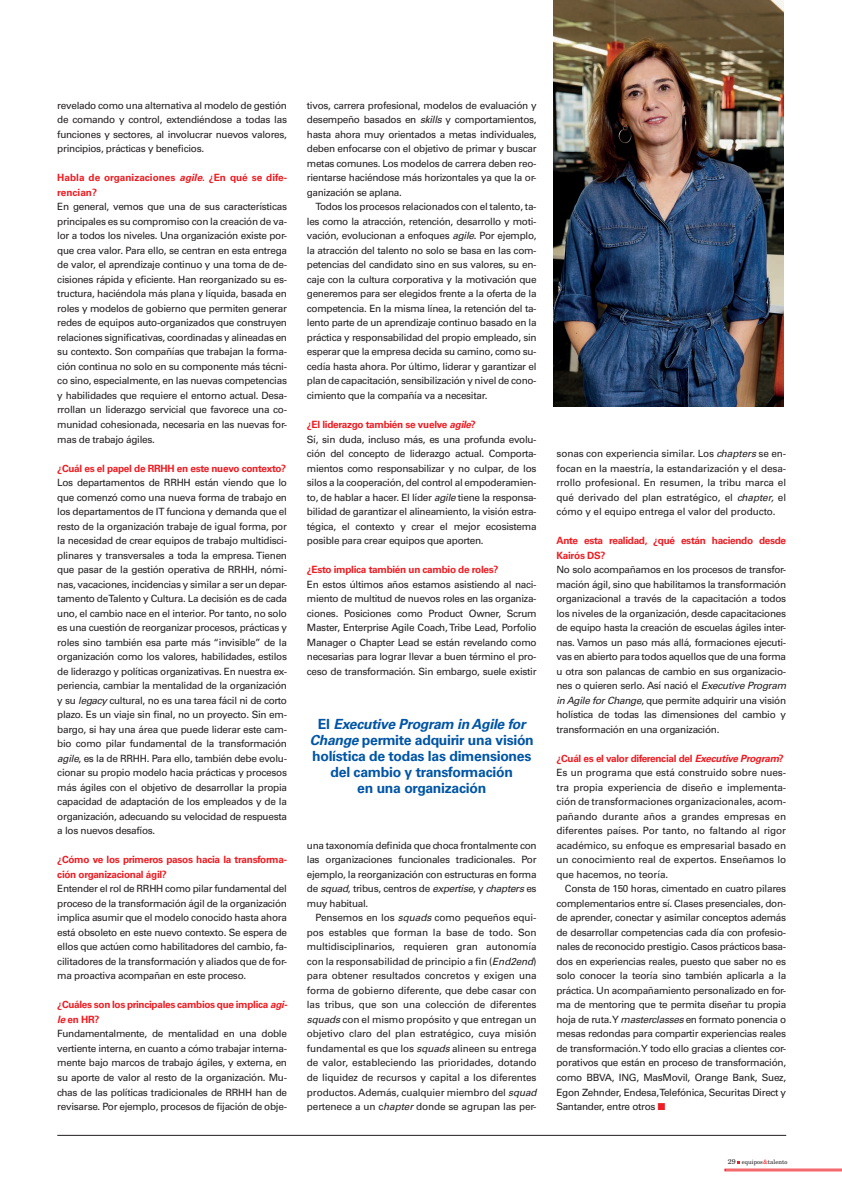
<style>
.page{position:relative;width:842px;height:1191px;background:#fff}
.page>*{position:absolute;margin:0;border:0;box-sizing:border-box;transform-origin:0 0}
._1_Destacat{font:700 14px/16px "Univers LT";letter-spacing:-.02em;color:#0155a5;text-align:center}
._1_Text{font:10px/14.5px "Univers LT";letter-spacing:-.03em;color:#231f20;text-align:justify}
._1_Text_Sagnat{font:10px/14.5px "Univers LT";letter-spacing:-.03em;color:#231f20;text-align:justify}
.GEST_1_Pregunta{font:700 10px/14.5px "Univers LT";letter-spacing:-.03em;color:#ee1d23}
.GEST_1_Pregunta-2{font:700 10px/14.5px "Univers LT";color:#ee1d23}
.t1{font:6px "New Century Schlbk LT";color:#231f20}
.s1{font-style:italic}
.s2{color:#ee1d23}
.s3{font-size:7px}
</style>
<div class="page">
<hr style="left:57px;top:1134px;width:729px;height:1px;background:#231f20">
<svg style="left:724px;top:1161px;width:118px;height:9px"></svg>
<img style="left:553px;top:0;width:230px;height:407px">
<p class="_1_Text" style="left:57px;top:98px;width:231px">revelado como una alternativa al modelo de gestión de comando y control, extendiéndose a todas las funciones y sectores, al involucrar nuevos valores, principios, prácticas y beneficios.</p>
<p class="GEST_1_Pregunta-2" style="left:57px;top:170px;width:231px">Habla de organizaciones <span class="s1">agile</span>. ¿En qué se dife&shy;rencian?</p>
<p class="_1_Text" style="left:57px;top:199px;width:231px">En general, vemos que una de sus características principales es su compromiso con la creación de va&shy;lor a todos los niveles. Una organización existe por&shy;que crea valor. Para ello, se centran en esta entrega de valor, el aprendizaje continuo y una toma de de&shy;cisiones rápida y eficiente. Han reorganizado su es&shy;tructura, haciéndola más plana y líquida, basada en roles y modelos de gobierno que permiten generar redes de equipos auto-organizados que construyen relaciones significativas, coordinadas y alineadas en su contexto. Son compañías que trabajan la forma&shy;ción continua no solo en su componente más técni&shy;co sino, especialmente, en las nuevas competencias y habilidades que requiere el entorno actual. Desa&shy;rrollan un liderazgo servicial que favorece una co&shy;munidad cohesionada, necesaria en las nuevas for&shy;mas de trabajo ágiles.</p>
<p class="GEST_1_Pregunta" style="left:57px;top:460px;width:230px">¿Cuál es el papel de RRHH en este nuevo contexto?</p>
<p class="_1_Text" style="left:57px;top:475px;width:231px">Los departamentos de RRHH están viendo que lo que comenzó como una nueva forma de trabajo en los departamentos de IT funciona y demanda que el resto de la organización trabaje de igual forma, por la necesidad de crear equipos de trabajo multidisci&shy;plinares y transversales a toda la empresa. Tienen que pasar de la gestión operativa de RRHH, nómi&shy;nas, vacaciones, incidencias y similar a ser un depar&shy;tamento de Talento y Cultura. La decisión es de cada uno, el cambio nace en el interior. Por tanto, no solo es una cuestión de reorganizar procesos, prácticas y roles sino también esa parte más “invisible” de la organización como los valores, habilidades, estilos de liderazgo y políticas organizativas. En nuestra ex&shy;periencia, cambiar la mentalidad de la organización y su <span class="s1">legacy</span> cultural, no es una tarea fácil ni de corto plazo. Es un viaje sin final, no un proyecto. Sin em&shy;bargo, si hay una área que puede liderar este cam&shy;bio como pilar fundamental de la transformación <span class="s1">agile</span>, es la de RRHH. Para ello, también debe evolu&shy;cionar su propio modelo hacia prácticas y procesos más ágiles con el objetivo de desarrollar la propia capacidad de adaptación de los empleados y de la organización, adecuando su velocidad de respuesta a los nuevos desafíos.</p>
<p class="GEST_1_Pregunta" style="left:57px;top:852px;width:231px">¿Cómo ve los primeros pasos hacia la transforma&shy;ción organizacional ágil?</p>
<p class="_1_Text" style="left:57px;top:881px;width:231px">Entender el rol de RRHH como pilar fundamental del proceso de la transformación ágil de la organización implica asumir que el modelo conocido hasta ahora está obsoleto en este nuevo contexto. Se espera de ellos que actúen como habilitadores del cambio, fa&shy;cilitadores de la transformación y aliados que de for&shy;ma proactiva acompañan en este proceso.</p>
<p class="GEST_1_Pregunta" style="left:57px;top:997px;width:231px">¿Cuáles son los principales cambios que implica <span class="s1">agi&shy;le</span> en HR?</p>
<p class="_1_Text" style="left:57px;top:1026px;width:231px">Fundamentalmente, de mentalidad en una doble vertiente interna, en cuanto a cómo trabajar interna&shy;mente bajo marcos de trabajo ágiles, y externa, en su aporte de valor al resto de la organización. Mu&shy;chas de las políticas tradicionales de RRHH han de revisarse. Por ejemplo, procesos de fijación de obje-</p>
<p class="_1_Text" style="left:307px;top:98px;width:231px">tivos, carrera profesional, modelos de evaluación y desempeño basados en <span class="s1">skills</span> y comportamientos, hasta ahora muy orientados a metas individuales, deben enfocarse con el objetivo de primar y buscar metas comunes. Los modelos de carrera deben reo&shy;rientarse haciéndose más horizontales ya que la or&shy;ganización se aplana.</p>
<p class="_1_Text_Sagnat" style="left:307px;top:199px;width:231px;text-indent:9px">Todos los procesos relacionados con el talento, ta&shy;les como la atracción, retención, desarrollo y moti&shy;vación, evolucionan a enfoques <span class="s1">agile</span>. Por ejemplo, la atracción del talento no solo se basa en las com&shy;petencias del candidato sino en sus valores, su en&shy;caje con la cultura corporativa y la motivación que generemos para ser elegidos frente a la oferta de la competencia. En la misma línea, la retención del ta&shy;lento parte de un aprendizaje continuo basado en la práctica y responsabilidad del propio empleado, sin esperar que la empresa decida su camino, como su&shy;cedía hasta ahora. Por último, liderar y garantizar el plan de capacitación, sensibilización y nivel de cono&shy;cimiento que la compañía va a necesitar.</p>
<p class="GEST_1_Pregunta" style="left:307px;top:417px;width:170px">¿El liderazgo también se vuelve <span class="s1">agile</span>?</p>
<p class="_1_Text" style="left:307px;top:431px;width:231px">Sí, sin duda, incluso más, es una profunda evolu&shy;ción del concepto de liderazgo actual. Comporta&shy;mientos como responsabilizar y no culpar, de los silos a la cooperación, del control al empoderamien&shy;to, de hablar a hacer. El líder <span class="s1">agile</span> tiene la responsa&shy;bilidad de garantizar el alineamiento, la visión estra&shy;tégica, el contexto y crear el mejor ecosistema posible para crear equipos que aporten.</p>
<p class="GEST_1_Pregunta" style="left:307px;top:562px;width:193px">¿Esto implica también un cambio de roles?</p>
<p class="_1_Text" style="left:307px;top:576px;width:231px">En estos últimos años estamos asistiendo al naci&shy;miento de multitud de nuevos roles en las organiza&shy;ciones. Posiciones como Product Owner, Scrum Master, Enterprise Agile Coach, Tribe Lead, Porfolio Manager o Chapter Lead se están revelando como necesarias para lograr llevar a buen término el pro&shy;ceso de transformación. Sin embargo, suele existir</p>
<p class="_1_Destacat" style="left:310px;top:716px;width:226px">El <span class="s1">Executive Program in Agile for<br>Change</span> permite adquirir una visión holística de todas las dimensiones del cambio y transformación<br>en una organización</p>
<p class="_1_Text" style="left:307px;top:837px;width:231px">una taxonomía definida que choca frontalmente con las organizaciones funcionales tradicionales. Por ejemplo, la reorganización con estructuras en forma de <span class="s1">squad</span>, tribus, centros de <span class="s1">expertise</span>, y <span class="s1">chapters</span> es muy habitual.</p>
<p class="_1_Text_Sagnat" style="left:307px;top:910px;width:231px;text-indent:9px">Pensemos en los <span class="s1">squads</span> como pequeños equi&shy;pos estables que forman la base de todo. Son multidisciplinarios, requieren gran autonomía con la responsabilidad de principio a fin (<span class="s1">End2end</span>) para obtener resultados concretos y exigen una forma de gobierno diferente, que debe casar con las tribus, que son una colección de diferentes <span class="s1">squads</span> con el mismo propósito y que entregan un objetivo claro del plan estratégico, cuya misión fundamental es que los <span class="s1">squads</span> alineen su entrega de valor, estableciendo las prioridades, dotando de liquidez de recursos y capital a los diferentes productos. Además, cualquier miembro del <span class="s1">squad </span>pertenece a un c<span class="s1">hapter</span> donde se agrupan las per-</p>
<p class="_1_Text_Sagnat" style="left:556px;top:446px;width:231px">sonas con experiencia similar. Los <span class="s1">chapters</span> se en&shy;focan en la maestría, la estandarización y el desa&shy;rrollo profesional. En resumen, la tribu marca el qué derivado del plan estratégico, el <span class="s1">chapter,</span> el cómo y el equipo entrega el valor del producto.</p>
<p class="GEST_1_Pregunta" style="left:556px;top:533px;width:231px">Ante esta realidad, ¿qué están haciendo desde<br>Kairós DS?</p>
<p class="_1_Text" style="left:556px;top:562px;width:231px">No solo acompañamos en los procesos de transfor&shy;mación ágil, sino que habilitamos la transformación organizacional a través de la capacitación a todos los niveles de la organización, desde capacitaciones de equipo hasta la creación de escuelas ágiles inter&shy;nas. Vamos un paso más allá, formaciones ejecuti&shy;vas en abierto para todos aquellos que de una forma u otra son palancas de cambio en sus organizacio&shy;nes o quieren serlo. Así nació el <span class="s1">Executive Program in Agile for Change</span>, que permite adquirir una visión holística de todas las dimensiones del cambio y transformación en una organización.</p>
<p class="GEST_1_Pregunta" style="left:556px;top:750px;width:229px">¿Cuál es el valor diferencial del <span class="s1">Executive Program</span>?</p>
<p class="_1_Text" style="left:556px;top:765px;width:231px">Es un programa que está construido sobre nues&shy;tra propia experiencia de diseño e implementa&shy;ción de transformaciones organizacionales, acom&shy;pañando durante años a grandes empresas en diferentes países. Por tanto, no faltando al rigor académico, su enfoque es empresarial basado en un conocimiento real de expertos. Enseñamos lo que hacemos, no teoría.</p>
<p class="_1_Text_Sagnat" style="left:556px;top:881px;width:231px;text-indent:8px">Consta de 150 horas, cimentado en cuatro pilares complementarios entre sí. Clases presenciales, don&shy;de aprender, conectar y asimilar conceptos además de desarrollar competencias cada día con profesio&shy;nales de reconocido prestigio. Casos prácticos basa&shy;dos en experiencias reales, puesto que saber no es solo conocer la teoría sino también aplicarla a la práctica. Un acompañamiento personalizado en for&shy;ma de mentoring que te permita diseñar tu propia hoja de ruta. Y <span class="s1">masterclasses</span> en formato ponencia o mesas redondas para compartir experiencias reales de transformación. Y todo ello gracias a clientes cor&shy;porativos que están en proceso de transformación, como BBVA, ING, MasMovil, Orange Bank, Suez, Egon Zehnder, Endesa, Telefónica, Securitas Direct y Santander, entre otros <span class="s2">■</span></p>
<p class="t1" style="left:728px;top:1158px;width:61px"><span class="s3">29</span> equipos<span class="s2">&amp;</span>talento</p>
</div>
